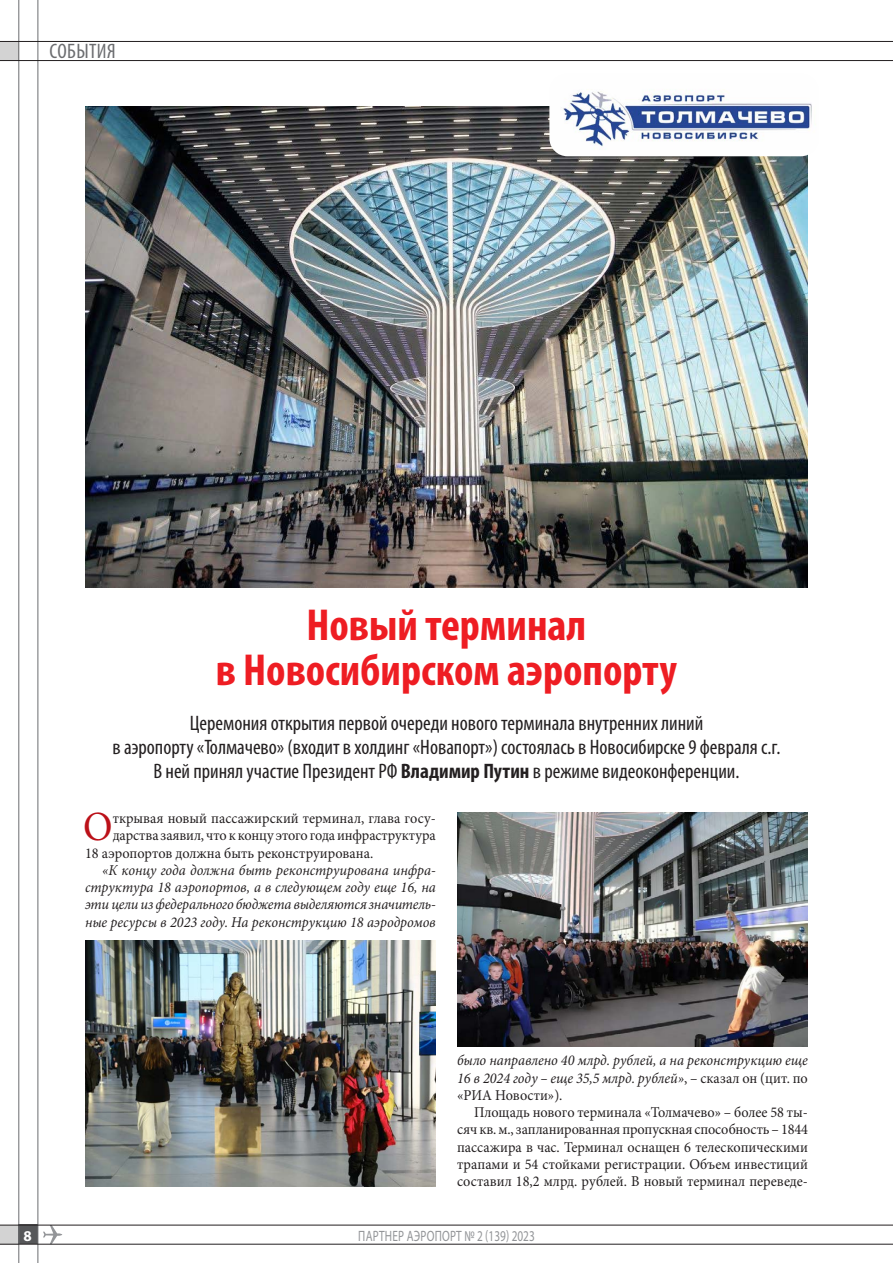
<style>
.page{position:relative;width:893px;height:1263px;background:#fff}
.page>*{position:absolute;margin:0;border:0;box-sizing:border-box;transform-origin:0 0}
.t1{font:700 condensed 45px/45px "Myriad Pro";color:#ee1d23;text-align:center}
.t2{font:41.55px "Minion Pro";color:#bb1018;scale:.95 1}
.t3{font:condensed 21px/24px "Myriad Pro";color:#231f20;text-align:center}
.t4{font:condensed 21px "Myriad Pro";letter-spacing:.02em;color:#6c6d70}
.t5{font:15px/17.2px "Minion Pro";color:#231f20;text-align:justify;scale:.95 1}
.t6{font:italic 15px/17.2px "Minion Pro";color:#231f20;text-align:justify;scale:.95 1}
.t7{font:15px "Myriad Pro";letter-spacing:.02em;color:#939598;scale:.75 1}
.t8{font:700 15px "Myriad Pro";color:#fff}
.s1{font-weight:700}
.s2{font-style:normal}
</style>
<div class="page">
<div style="left:0;top:1225px;width:18px;height:19px;background:#d3d3d3"></div>
<svg style="left:43px;top:1226px;width:19px;height:18px"></svg>
<div style="left:19px;top:1225px;width:19px;height:19px;background:#57585a"></div>
<hr style="left:38px;top:0;width:1px;height:1263px;background:#6c6d70">
<hr style="left:18px;top:0;width:1px;height:1263px;background:#6c6d70">
<div style="left:0;top:41px;width:19px;height:20px;background:#d3d3d3"></div>
<hr style="left:0;top:41px;width:893px;height:1px;background:#231f20">
<hr style="left:0;top:60px;width:893px;height:1px;background:#231f20">
<hr style="left:0;top:1225px;width:893px;height:1px;background:#231f20">
<hr style="left:0;top:1244px;width:893px;height:1px;background:#231f20">
<img style="left:85px;top:106px;width:723px;height:482px">
<img style="left:457px;top:812px;width:351px;height:234px">
<img style="left:85px;top:940px;width:351px;height:246px">
<img style="left:549px;top:90px;width:263px;height:66px">
<h3 class="t4" style="left:50px;top:38px;width:68px">СОБЫТИЯ</h3>
<p class="t8" style="left:23px;top:1226px;width:10px">8</p>
<h1 class="t1" style="left:216px;top:602px;width:463px">Новый терминал<br>в Новосибирском аэропорту</h1>
<p class="t3" style="left:113px;top:711px;width:669px">Церемония открытия первой очереди нового терминала внутренних линий<br>в аэропорту «Толмачево» (входит в холдинг «Новапорт») состоялась в Новосибирске 9 февраля с.г.<br>В ней принял участие Президент РФ <span class="s1">Владимир Путин</span> в режиме видеоконференции.</p>
<h2 class="t2" style="left:83px;top:799px;width:33px">О</h2>
<p class="t5" style="left:113px;top:810px;width:342px">ткрывая новый пассажирский терминал, глава госу-</p>
<p class="t5" style="left:113px;top:827px;width:342px">дарства заявил, что к концу этого года инфраструктура</p>
<p class="t5" style="left:85px;top:844px;width:305px">18 аэропортов должна быть реконструирована.</p>
<p class="t6" style="left:85px;top:861px;width:371px;text-indent:17px">«К концу года должна быть реконструирована инфра&shy;структура 18 аэропортов, а в следующем году еще 16, на эти цели из федерального бюджета выделяются значитель&shy;ные ресурсы в 2023 году. На реконструкцию 18 аэродромов</p>
<p class="t6" style="left:457px;top:1052px;width:371px">было направлено 40 млрд. рублей, а на реконструкцию еще 16 в 2024 году – еще 35,5 млрд. рублей»<span class="s2">, – сказал он (цит. по «РИА Новости»).</span></p>
<p class="t5" style="left:457px;top:1104px;width:371px;text-indent:17px">Площадь нового терминала «Толмачево» – более 58 ты&shy;сяч кв. м., запланированная пропускная способность – 1844 пассажира в час. Терминал оснащен 6 телескопическими трапами и 54 стойками регистрации. Объем инвестиций составил 18,2 млрд. рублей. В новый терминал переведе-</p>
<p class="t7" style="left:358px;top:1226px;width:237px">ПАРТНЕР АЭРОПОРТ № 2 (139) 2023</p>
</div>
